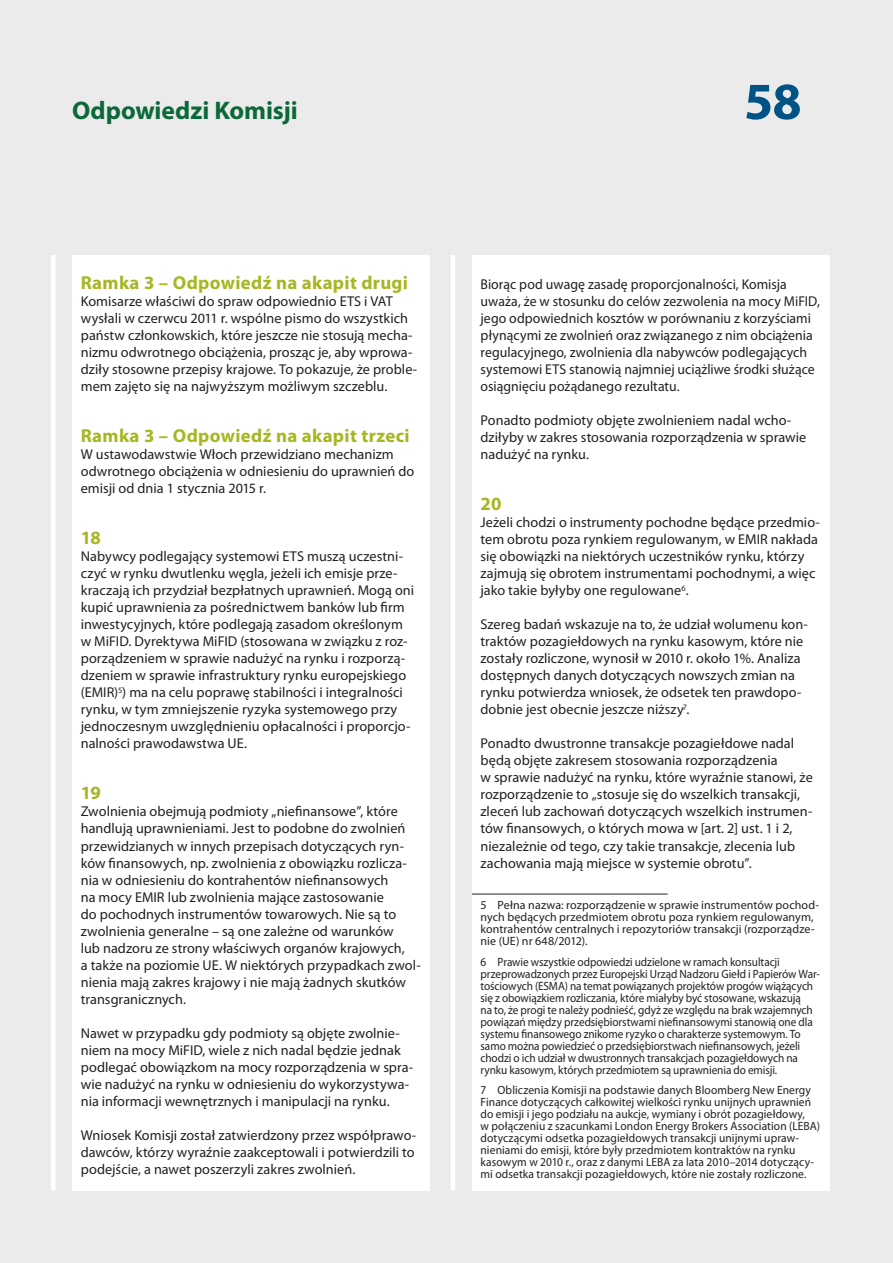
<style>
.page{position:relative;width:893px;height:1263px;background:#ebebeb}
.page>*{position:absolute;margin:0;border:0;box-sizing:border-box;transform-origin:0 0}
.t1{font:700 52.5px "Myriad Pro";color:#015386}
.t2{font:700 25.5px "Myriad Pro";letter-spacing:-.005em;color:#0b6938}
.K_03_-_REP_CHIFFRE{font:700 18.75px "Myriad Pro";letter-spacing:.02em;color:#a7b621}
.K_04_-_REP_TEXTE_COU{font:14.25px/17px "Myriad Pro";letter-spacing:.005em;color:#231f20}
.K_06_-_REP_FOOTNOTES{font:12px/12px "Myriad Pro";color:#231f20;scale:.94 1}
.K_06_-_REP_FOOTNOTES-2{font:12px/12px "Myriad Pro";color:#231f20;scale:.96 1}
.K_06_-_REP_FOOTNOTES-3{font:12px/12px "Myriad Pro";color:#231f20}
</style>
<div class="page">
<div style="left:51px;top:255px;width:5px;height:936px;background:#fff"></div>
<hr style="left:451px;top:255px;width:4px;height:936px;background:#fff">
<div style="left:472px;top:255px;width:357px;height:936px;background:#fff"></div>
<div style="left:72px;top:255px;width:357px;height:936px;background:#fff"></div>
<hr style="left:472px;top:894px;width:196px;height:1px;background:#231f20">
<h2 class="t2" style="left:72px;top:94px;width:227px">Odpowiedzi Komisji</h2>
<h1 class="t1" style="left:744px;top:67px;width:59px">58</h1>
<p class="K_03_-_REP_CHIFFRE" style="left:81px;top:271px;width:329px">Ramka 3 – Odpowiedź na akapit drugi</p>
<p class="K_04_-_REP_TEXTE_COU" style="left:81px;top:293px;width:338px">Komisarze właściwi do spraw odpowiednio ETS i VAT wysłali w czerwcu 2011 r. wspólne pismo do wszystkich państw członkowskich, które jeszcze nie stosują mecha&shy;nizmu odwrotnego obciążenia, prosząc je, aby wprowa&shy;dziły stosowne przepisy krajowe. To pokazuje, że proble&shy;mem zajęto się na najwyższym możliwym szczeblu.</p>
<p class="K_03_-_REP_CHIFFRE" style="left:81px;top:424px;width:330px">Ramka 3 – Odpowiedź na akapit trzeci</p>
<p class="K_04_-_REP_TEXTE_COU" style="left:81px;top:446px;width:335px">W ustawodawstwie Włoch przewidziano mechanizm odwrotnego obciążenia w odniesieniu do uprawnień do emisji od dnia 1 stycznia 2015 r.</p>
<p class="K_03_-_REP_CHIFFRE" style="left:81px;top:526px;width:22px">18</p>
<p class="K_04_-_REP_TEXTE_COU" style="left:81px;top:548px;width:335px">Nabywcy podlegający systemowi ETS muszą uczestni&shy;czyć w rynku dwutlenku węgla, jeżeli ich emisje prze&shy;kraczają ich przydział bezpłatnych uprawnień. Mogą oni kupić uprawnienia za pośrednictwem banków lub firm inwestycyjnych, które podlegają zasadom określonym w MiFID. Dyrektywa MiFID (stosowana w związku z roz&shy;porządzeniem w sprawie nadużyć na rynku i rozporzą&shy;dzeniem w sprawie infrastruktury rynku europejskiego (EMIR)<sup>5</sup>) ma na celu poprawę stabilności i integralności rynku, w tym zmniejszenie ryzyka systemowego przy jednoczesnym uwzględnieniu opłacalności i proporcjo&shy;nalności prawodawstwa UE.</p>
<p class="K_03_-_REP_CHIFFRE" style="left:81px;top:781px;width:22px">19</p>
<p class="K_04_-_REP_TEXTE_COU" style="left:81px;top:803px;width:341px">Zwolnienia obejmują podmioty „niefinansowe”, które handlują uprawnieniami. Jest to podobne do zwolnień przewidzianych w innych przepisach dotyczących ryn&shy;ków finansowych, np. zwolnienia z obowiązku rozlicza&shy;nia w odniesieniu do kontrahentów niefinansowych<br>na mocy EMIR lub zwolnienia mające zastosowanie<br>do pochodnych instrumentów towarowych. Nie są to zwolnienia generalne – są one zależne od warunków<br>lub nadzoru ze strony właściwych organów krajowych,<br>a także na poziomie UE. W niektórych przypadkach zwol&shy;nienia mają zakres krajowy i nie mają żadnych skutków transgranicznych.</p>
<p class="K_04_-_REP_TEXTE_COU" style="left:81px;top:1024px;width:334px">Nawet w przypadku gdy podmioty są objęte zwolnie&shy;niem na mocy MiFID, wiele z nich nadal będzie jednak podlegać obowiązkom na mocy rozporządzenia w spra&shy;wie nadużyć na rynku w odniesieniu do wykorzystywa&shy;nia informacji wewnętrznych i manipulacji na rynku.</p>
<p class="K_04_-_REP_TEXTE_COU" style="left:81px;top:1126px;width:337px;text-align:justify">Wniosek Komisji został zatwierdzony przez współprawo&shy;dawców, którzy wyraźnie zaakceptowali i potwierdzili to podejście, a nawet poszerzyli zakres zwolnień.</p>
<p class="K_04_-_REP_TEXTE_COU" style="left:480px;top:276px;width:341px">Biorąc pod uwagę zasadę proporcjonalności, Komisja uważa, że w stosunku do celów zezwolenia na mocy MiFID, jego odpowiednich kosztów w porównaniu z korzyściami płynącymi ze zwolnień oraz związanego z nim obciążenia regulacyjnego, zwolnienia dla nabywców podlegających systemowi ETS stanowią najmniej uciążliwe środki służące osiągnięciu pożądanego rezultatu.</p>
<p class="K_04_-_REP_TEXTE_COU" style="left:480px;top:412px;width:327px">Ponadto podmioty objęte zwolnieniem nadal wcho&shy;dziłyby w zakres stosowania rozporządzenia w sprawie nadużyć na rynku.</p>
<p class="K_03_-_REP_CHIFFRE" style="left:480px;top:492px;width:23px">20</p>
<p class="K_04_-_REP_TEXTE_COU" style="left:480px;top:514px;width:341px">Jeżeli chodzi o instrumenty pochodne będące przedmio&shy;tem obrotu poza rynkiem regulowanym, w EMIR nakłada się obowiązki na niektórych uczestników rynku, którzy zajmują się obrotem instrumentami pochodnymi, a więc jako takie byłyby one regulowane<sup>6</sup>.</p>
<p class="K_04_-_REP_TEXTE_COU" style="left:480px;top:616px;width:329px">Szereg badań wskazuje na to, że udział wolumenu kon&shy;traktów pozagiełdowych na rynku kasowym, które nie zostały rozliczone, wynosił w 2010 r. około 1%. Analiza dostępnych danych dotyczących nowszych zmian na rynku potwierdza wniosek, że odsetek ten prawdopo&shy;dobnie jest obecnie jeszcze niższy<sup>7</sup>.</p>
<p class="K_04_-_REP_TEXTE_COU" style="left:480px;top:735px;width:334px">Ponadto dwustronne transakcje pozagiełdowe nadal będą objęte zakresem stosowania rozporządzenia<br>w sprawie nadużyć na rynku, które wyraźnie stanowi, że rozporządzenie to „stosuje się do wszelkich transakcji, zleceń lub zachowań dotyczących wszelkich instrumen&shy;tów finansowych, o których mowa w [art. 2] ust. 1 i 2, niezależnie od tego, czy takie transakcje, zlecenia lub zachowania mają miejsce w systemie obrotu”.</p>
<p class="K_06_-_REP_FOOTNOTES-3" style="left:480px;top:899px;width:340px">5 Pełna nazwa: rozporządzenie w sprawie instrumentów pochod&shy;nych będących przedmiotem obrotu poza rynkiem regulowanym, kontrahentów centralnych i repozytoriów transakcji (rozporządze&shy;nie (UE) nr 648/2012).</p>
<p class="K_06_-_REP_FOOTNOTES" style="left:480px;top:955px;width:363px">6 Prawie wszystkie odpowiedzi udzielone w ramach konsultacji przeprowadzonych przez Europejski Urząd Nadzoru Giełd i Papierów War&shy;tościowych (ESMA) na temat powiązanych projektów progów wiążących się z obowiązkiem rozliczania, które miałyby być stosowane, wskazują<br>na to, że progi te należy podnieść, gdyż ze względu na brak wzajemnych powiązań między przedsiębiorstwami niefinansowymi stanowią one dla systemu finansowego znikome ryzyko o charakterze systemowym. To samo można powiedzieć o przedsiębiorstwach niefinansowych, jeżeli chodzi o ich udział w dwustronnych transakcjach pozagiełdowych na rynku kasowym, których przedmiotem są uprawnienia do emisji.</p>
<p class="K_06_-_REP_FOOTNOTES-2" style="left:480px;top:1084px;width:355px">7 Obliczenia Komisji na podstawie danych Bloomberg New Energy Finance dotyczących całkowitej wielkości rynku unijnych uprawnień do emisji i jego podziału na aukcje, wymiany i obrót pozagiełdowy,<br>w połączeniu z szacunkami London Energy Brokers Association (LEBA) dotyczącymi odsetka pozagiełdowych transakcji unijnymi upraw&shy;nieniami do emisji, które były przedmiotem kontraktów na rynku kasowym w 2010 r., oraz z danymi LEBA za lata 2010–2014 dotyczący&shy;mi odsetka transakcji pozagiełdowych, które nie zostały rozliczone.</p>
</div>
